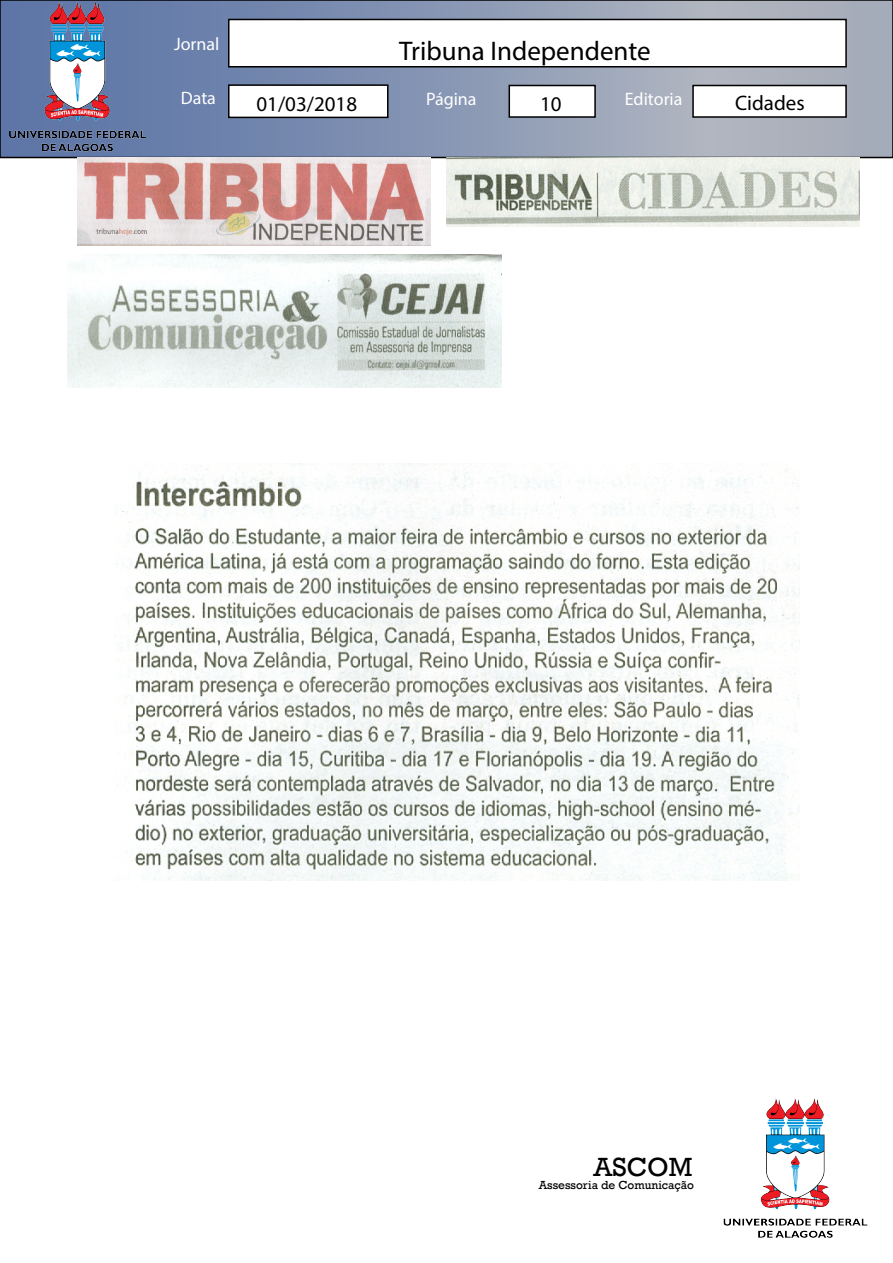
<style>
.page{position:relative;width:893px;height:1263px;background:#fff}
.page>*{position:absolute;margin:0;border:0;box-sizing:border-box;transform-origin:0 0}
.t1{font:27px "Myriad Pro";color:#000}
.t2{font:27px "Rockwell";color:#000}
.t3{font:21px "Myriad Pro";color:#000}
.t4{font:18px "Myriad Pro";color:#fff}
.t5{font:12px "Rockwell";color:#000}
</style>
<div class="page">
<svg style="left:154px;top:3px;width:736px;height:152px;background:#8e9bb4"></svg>
<div style="left:0;top:0;width:893px;height:158px;border:2px solid #000"></div>
<img style="left:0;top:0;width:154px;height:157px">
<div style="left:228px;top:19px;width:619px;height:49px;background:#fff;border:2px solid #000"></div>
<div style="left:228px;top:84px;width:160px;height:34px;background:#fff;border:2px solid #000"></div>
<div style="left:508px;top:85px;width:88px;height:33px;background:#fff;border:2px solid #000"></div>
<div style="left:692px;top:85px;width:155px;height:33px;background:#fff;border:2px solid #000"></div>
<img style="left:723px;top:1098px;width:145px;height:140px">
<img style="left:77px;top:158px;width:353px;height:87px">
<img style="left:446px;top:157px;width:414px;height:70px">
<img style="left:67px;top:255px;width:434px;height:132px">
<img style="left:115px;top:464px;width:684px;height:416px">
<p class="t4" style="left:174px;top:33px;width:47px">Jornal</p>
<h1 class="t1" style="left:399px;top:34px;width:253px">Tribuna Independente</h1>
<p class="t4" style="left:181px;top:86px;width:37px">Data</p>
<p class="t4" style="left:426px;top:88px;width:52px">Página</p>
<p class="t4" style="left:625px;top:88px;width:59px">Editoria</p>
<p class="t3" style="left:256px;top:91px;width:102px">01/03/2018</p>
<p class="t3" style="left:540px;top:91px;width:23px">10</p>
<p class="t3" style="left:735px;top:90px;width:71px">Cidades</p>
<h1 class="t2" style="left:594px;top:1151px;width:100px">ASCOM</h1>
<p class="t5" style="left:539px;top:1178px;width:157px">Assessoria de Comunicação</p>
</div>
